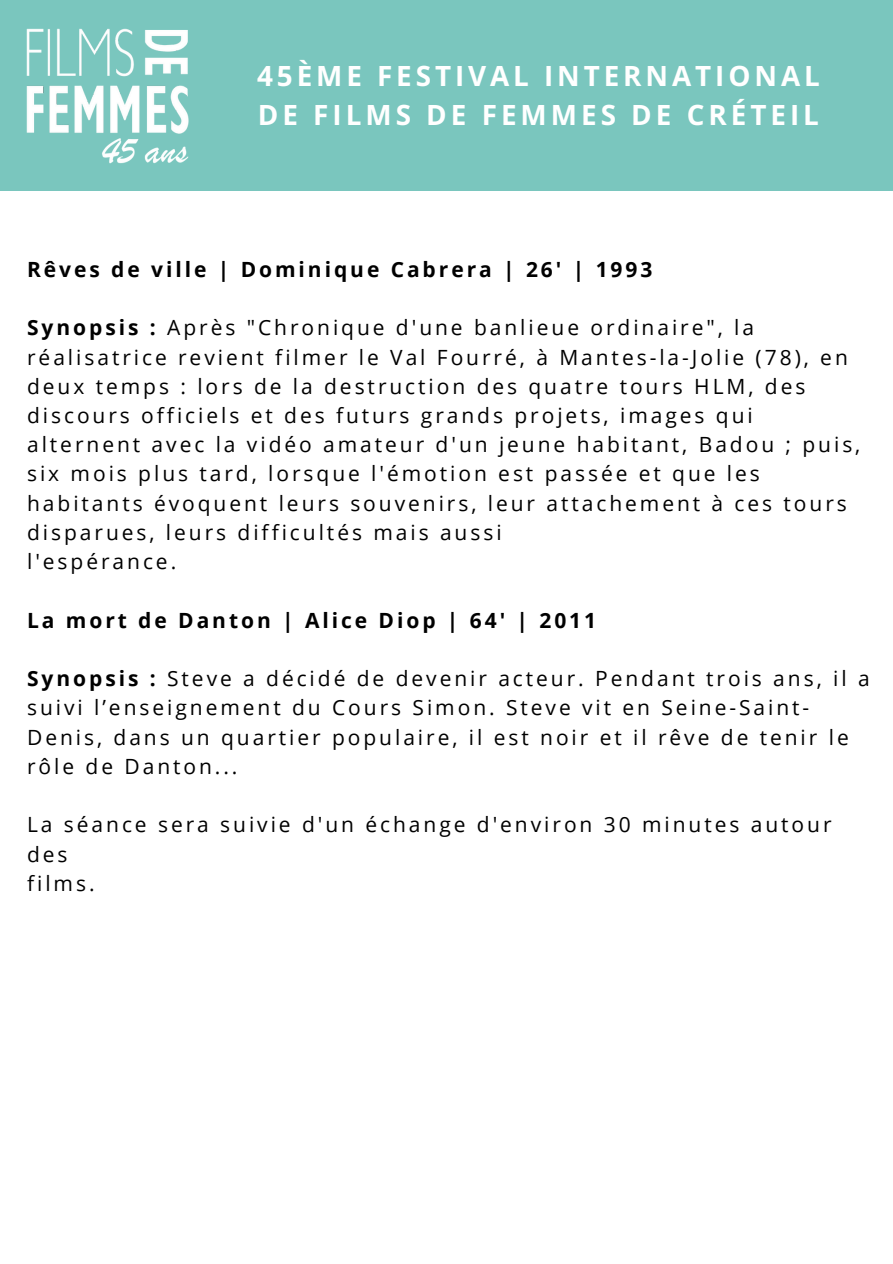
<style>
.page{position:relative;width:893px;height:1264px;background:#fff}
.page>*{position:absolute;margin:0;border:0;box-sizing:border-box;transform-origin:0 0}
.t1{font:700 27.9px/38.8px "Open Sans";letter-spacing:.14em;color:#fff}
.t2{font:21px/29.2px "Open Sans";letter-spacing:.14em;color:#000}
.t3{font:700 21px "Open Sans";letter-spacing:.14em;color:#000}
.s1{font-weight:700}
</style>
<div class="page">
<div style="left:0;top:0;width:892px;height:191px;background:#7ac6be"></div>
<img style="left:26px;top:28px;width:163px;height:136px">
<h1 class="t1" style="left:257px;top:56px;width:564px">45ÈME FESTIVAL INTERNATIONAL<br>DE FILMS DE FEMMES DE CRÉTEIL</h1>
<p class="t3" style="left:27px;top:254px;width:626px">Rêves de ville | Dominique Cabrera | 26' | 1993</p>
<p class="t2" style="left:27px;top:312px;width:834px"><span class="s1">Synopsis :</span> Après "Chronique d'une banlieue ordinaire", la réalisatrice revient filmer le Val Fourré, à Mantes-la-Jolie (78), en deux temps : lors de la destruction des quatre tours HLM, des discours officiels et des futurs grands projets, images qui alternent avec la vidéo amateur d'un jeune habitant, Badou ; puis, six mois plus tard, lorsque l'émotion est passée et que les habitants évoquent leurs souvenirs, leur attachement à ces tours disparues, leurs difficultés mais aussi<br>l'espérance.</p>
<p class="t3" style="left:27px;top:605px;width:570px">La mort de Danton | Alice Diop | 64' | 2011</p>
<p class="t2" style="left:27px;top:663px;width:844px"><span class="s1">Synopsis :</span> Steve a décidé de devenir acteur. Pendant trois ans, il a suivi l’enseignement du Cours Simon. Steve vit en Seine-Saint-Denis, dans un quartier populaire, il est noir et il rêve de tenir le rôle de Danton...</p>
<p class="t2" style="left:27px;top:809px;width:805px">La séance sera suivie d'un échange d'environ 30 minutes autour des<br>films.</p>
</div>
